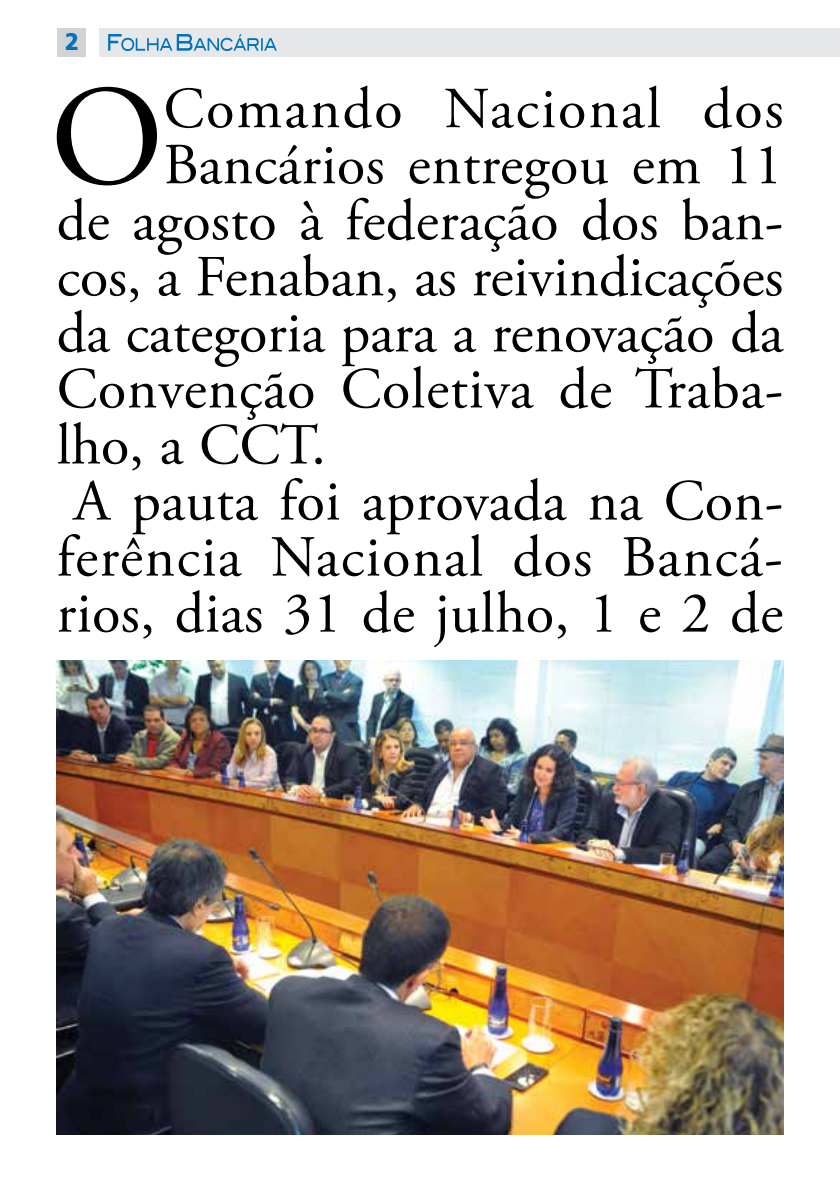
<style>
.page{position:relative;width:840px;height:1191px;background:#fff}
.page>*{position:absolute;margin:0;border:0;box-sizing:border-box;transform-origin:0 0}
.t1{font:142.4px "Adobe Garamond Pro";color:#000}
.t2{font:58px "Adobe Garamond Pro";letter-spacing:.01em;color:#000}
.t3{font:58px "Adobe Garamond Pro";letter-spacing:.035em;color:#000}
.t4{font:900 24px "Frutiger";color:#0072bc;scale:.95 1}
</style>
<div class="page">
<div style="left:99px;top:28px;width:740px;height:29px;background:#e6e7e8"></div>
<div style="left:58px;top:28px;width:28px;height:29px;background:#d1d3d4"></div>
<svg style="left:108px;top:34px;width:169px;height:17px"></svg>
<img style="left:57px;top:660px;width:725px;height:474px">
<p class="t4" style="left:65px;top:27px;width:16px">2</p>
<h1 class="t1" style="left:50px;top:53px;width:115px">O</h1>
<p class="t3" style="left:163px;top:74px;width:621px">Comando Nacional dos</p>
<p class="t2" style="left:163px;top:130px;width:620px">Bancários entregou em 11</p>
<p class="t2" style="left:57px;top:186px;width:727px">de agosto à federação dos ban-</p>
<p class="t2" style="left:57px;top:242px;width:727px">cos, a Fenaban, as reivindicações</p>
<p class="t2" style="left:57px;top:298px;width:727px">da categoria para a renovação da</p>
<p class="t2" style="left:57px;top:354px;width:727px">Convenção Coletiva de Traba-</p>
<p class="t2" style="left:57px;top:410px;width:270px">lho, a CCT.</p>
<p class="t2" style="left:74px;top:466px;width:710px">A pauta foi aprovada na Con-</p>
<p class="t2" style="left:57px;top:522px;width:727px">ferência Nacional dos Bancá-</p>
<p class="t2" style="left:57px;top:578px;width:727px">rios, dias 31 de julho, 1 e 2 de</p>
</div>
